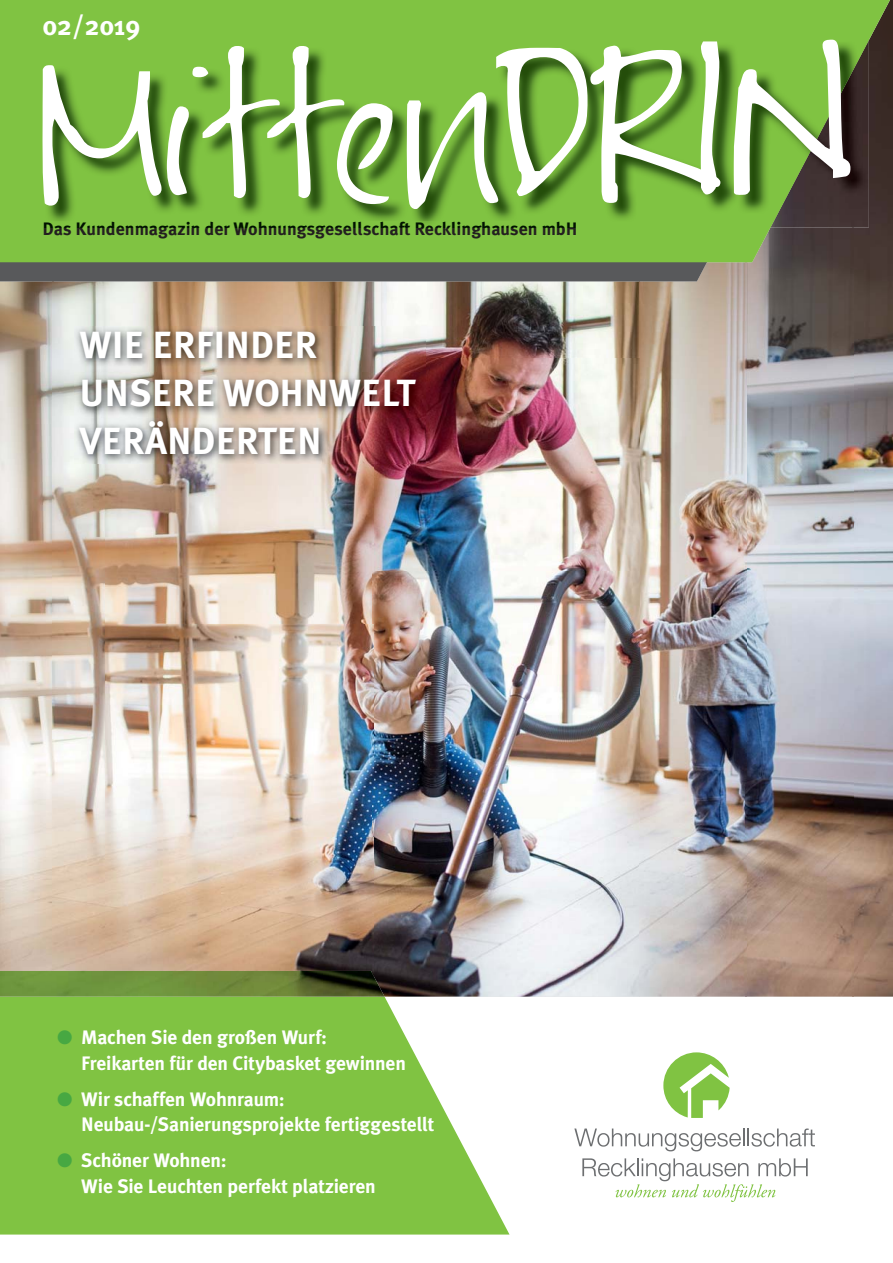
<style>
.page{position:relative;width:893px;height:1263px;background:#fff}
.page>*{position:absolute;margin:0;border:0;box-sizing:border-box;transform-origin:0 0}
.t1{font:180px "FG Jayne Print";color:#fff}
.t2{font:156px "FG Jayne Print";color:#fff}
.t3{font:700 37.8px/48px "Meta Plus";color:#fff}
.t4{font:700 27px "Meta Plus";color:#fff}
.t5{font:700 19.5px/25.5px "Meta Plus";letter-spacing:-.01em;color:#fff}
.t6{font:700 18px "Meta Plus";color:#001200}
.s1{color:#47a842}
</style>
<div class="page">
<img style="left:0;top:281px;width:53px;height:690px">
<img style="left:853px;top:262px;width:39px;height:735px">
<img style="left:746px;top:262px;width:107px;height:735px">
<img style="left:53px;top:281px;width:586px;height:78px">
<img style="left:639px;top:281px;width:107px;height:716px">
<img style="left:53px;top:359px;width:53px;height:612px">
<img style="left:373px;top:359px;width:266px;height:638px">
<img style="left:106px;top:464px;width:267px;height:507px">
<svg style="left:574px;top:1129px;width:240px;height:22px"></svg>
<svg style="left:582px;top:1158px;width:225px;height:44px"></svg>
<svg style="left:663px;top:1052px;width:66px;height:66px"></svg>
<svg style="left:0;top:262px;width:841px;height:19px;background:#5e5e5d"></svg>
<svg style="left:0;top:0;width:892px;height:262px;background:#78b240"></svg>
<img style="left:74px;top:327px;width:352px;height:137px">
<img style="left:45px;top:42px;width:823px;height:186px">
<div style="left:45px;top:222px;width:531px;height:6px;background:#80c342"></div>
<svg style="left:0;top:997px;width:509px;height:238px;background:#8fca59"></svg>
<img style="left:0;top:971px;width:384px;height:26px">
<h3 class="t4" style="left:42px;top:13px;width:100px">02/2019</h3>
<h1 class="t1" style="left:493px;top:45px;width:361px">DRIN</h1>
<h2 class="t2" style="left:38px;top:65px;width:469px">Mitten</h2>
<p class="t6" style="left:42px;top:220px;width:536px">Das Kundenmagazin der Wohnungsgesellschaft Recklinghausen mbH</p>
<h3 class="t3" style="left:80px;top:323px;width:338px">WIE ERFINDER<br>UNSERE WOHNWELT<br>VERÄNDERTEN</h3>
<p class="t5" style="left:81px;top:1026px;width:326px;text-indent:-24px"><span class="s1">●</span> Machen Sie den großen Wurf:<br>Freikarten für den Citybasket gewinnen</p>
<p class="t5" style="left:81px;top:1087px;width:354px;text-indent:-24px"><span class="s1">●</span> Wir schaffen Wohnraum:<br>Neubau-/Sanierungsprojekte fertiggestellt</p>
<p class="t5" style="left:81px;top:1149px;width:296px;text-indent:-24px"><span class="s1">●</span> Schöner Wohnen:<br>Wie Sie Leuchten perfekt platzieren</p>
</div>
